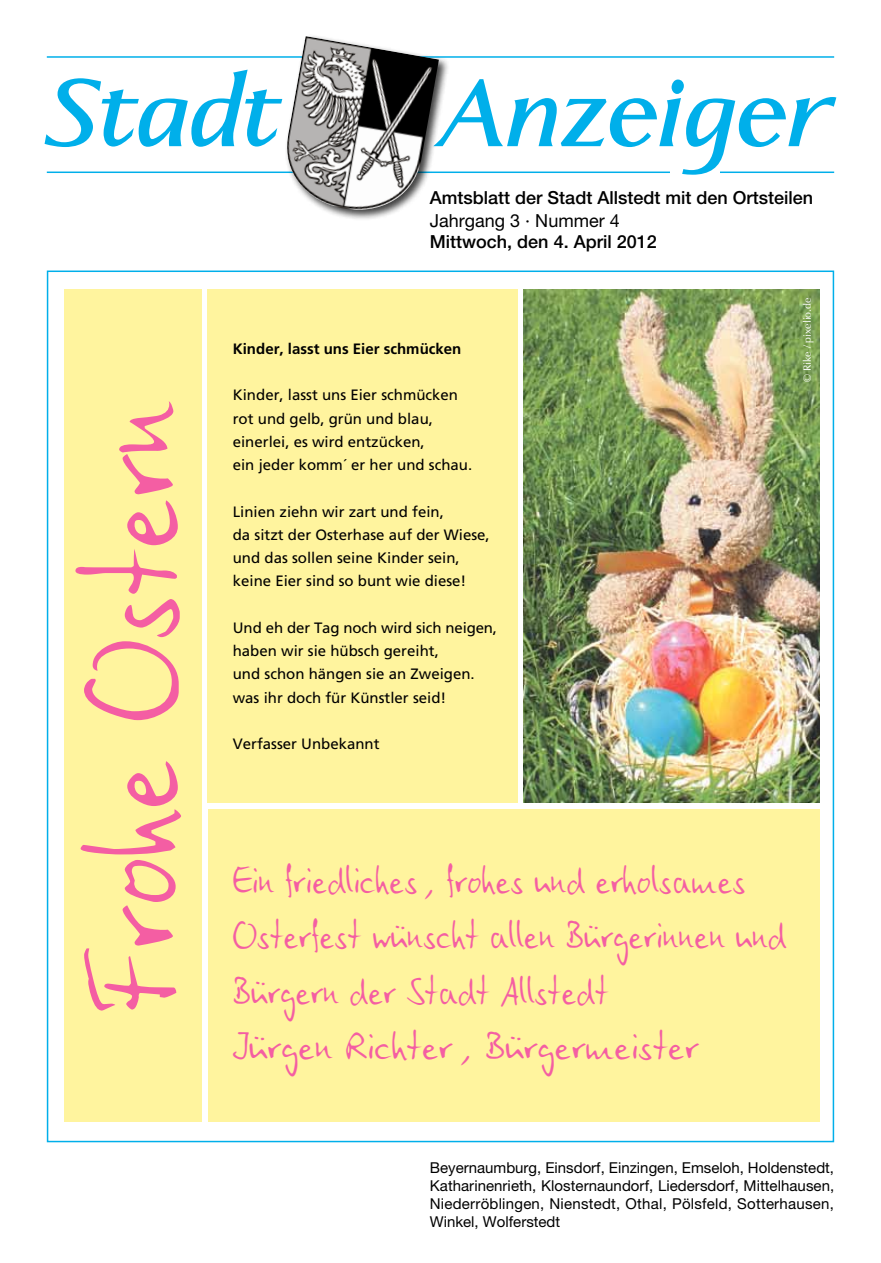
<style>
.page{position:relative;width:881px;height:1263px;background:#fff}
.page>*{position:absolute;margin:0;border:0;box-sizing:border-box;transform-origin:0 0}
.t1{font:148.05px "Linotype Ego";color:#f45ea3;scale:.9 1}
.t2{font:italic 700 96px "Linotype Aperto";color:#00afea}
.t3{font:43.5px/55.5px "Linotype Ego";color:#f45ea3;scale:.9 1}
.t4{font:500 18px "Helvetica Neue LT";color:#000}
.t5{font:18px "Helvetica Neue LT";color:#000}
.t6{font:15px/23.2px "Frutiger LT";color:#000}
.t7{font:15px/18px "Helvetica Neue LT";letter-spacing:.015em;color:#000;text-align:justify}
.t8{font:700 15px "Frutiger LT";color:#000}
.t9{font:10.5px "Optima LT";color:#fff}
</style>
<div class="page">
<div style="left:47px;top:270px;width:786px;height:872px;background:#fff;border:2px solid #00afea"></div>
<hr style="left:47px;top:172px;width:786px;height:1px;background:#00afea">
<div style="left:669px;top:165px;width:50px;height:13px;background:#fff"></div>
<hr style="left:47px;top:56px;width:786px;height:2px;background:#00afea">
<div style="left:284px;top:33px;width:165px;height:188px;background:#000;opacity:.75"></div>
<img style="left:287px;top:120px;width:40px;height:84px">
<div style="left:207px;top:289px;width:311px;height:513px;background:#fff49e"></div>
<div style="left:64px;top:289px;width:138px;height:832px;background:#fff49e"></div>
<div style="left:207px;top:809px;width:612px;height:312px;background:#fff49e"></div>
<img style="left:523px;top:289px;width:296px;height:513px">
<h2 class="t2" style="left:48px;top:55px;width:236px">Stadt</h2>
<h2 class="t2" style="left:442px;top:55px;width:394px">Anzeiger</h2>
<h1 class="t1" style="left:38px;top:1010px;width:680px;rotate:-90deg">Frohe Ostern</h1>
<p class="t4" style="left:429px;top:187px;width:385px">Amtsblatt der Stadt Allstedt mit den Ortsteilen</p>
<p class="t5" style="left:429px;top:209px;width:191px">Jahrgang 3 · Nummer 4</p>
<p class="t4" style="left:429px;top:231px;width:228px">Mittwoch, den 4. April 2012</p>
<p class="t8" style="left:233px;top:340px;width:230px">Kinder, lasst uns Eier schmücken</p>
<p class="t6" style="left:233px;top:383px;width:241px">Kinder, lasst uns Eier schmücken rot und gelb, grün und blau, einerlei, es wird entzücken,<br>ein jeder komm´ er her und schau.</p>
<p class="t6" style="left:233px;top:500px;width:258px">Linien ziehn wir zart und fein,<br>da sitzt der Osterhase auf der Wiese, und das sollen seine Kinder sein, keine Eier sind so bunt wie diese!</p>
<p class="t6" style="left:233px;top:616px;width:266px">Und eh der Tag noch wird sich neigen, haben wir sie hübsch gereiht,<br>und schon hängen sie an Zweigen. was ihr doch für Künstler seid!</p>
<p class="t6" style="left:233px;top:732px;width:148px">Verfasser Unbekannt</p>
<p class="t9" style="left:800px;top:382px;width:86px;rotate:-90deg">© Rike / pixelio.de</p>
<h3 class="t3" style="left:233px;top:850px;width:616px">Ein friedliches, frohes und erholsames Osterfest wünscht allen Bürgerinnen und Bürgern der Stadt Allstedt<br>Jürgen Richter, Bürgermeister</h3>
<p class="t7" style="left:429px;top:1158px;width:405px">Beyernaumburg, Einsdorf, Einzingen, Emseloh, Holdenstedt, Katharinenrieth, Klosternaundorf, Liedersdorf, Mittelhausen, Niederröblingen, Nienstedt, Othal, Pölsfeld, Sotterhausen, Winkel, Wolferstedt</p>
</div>
